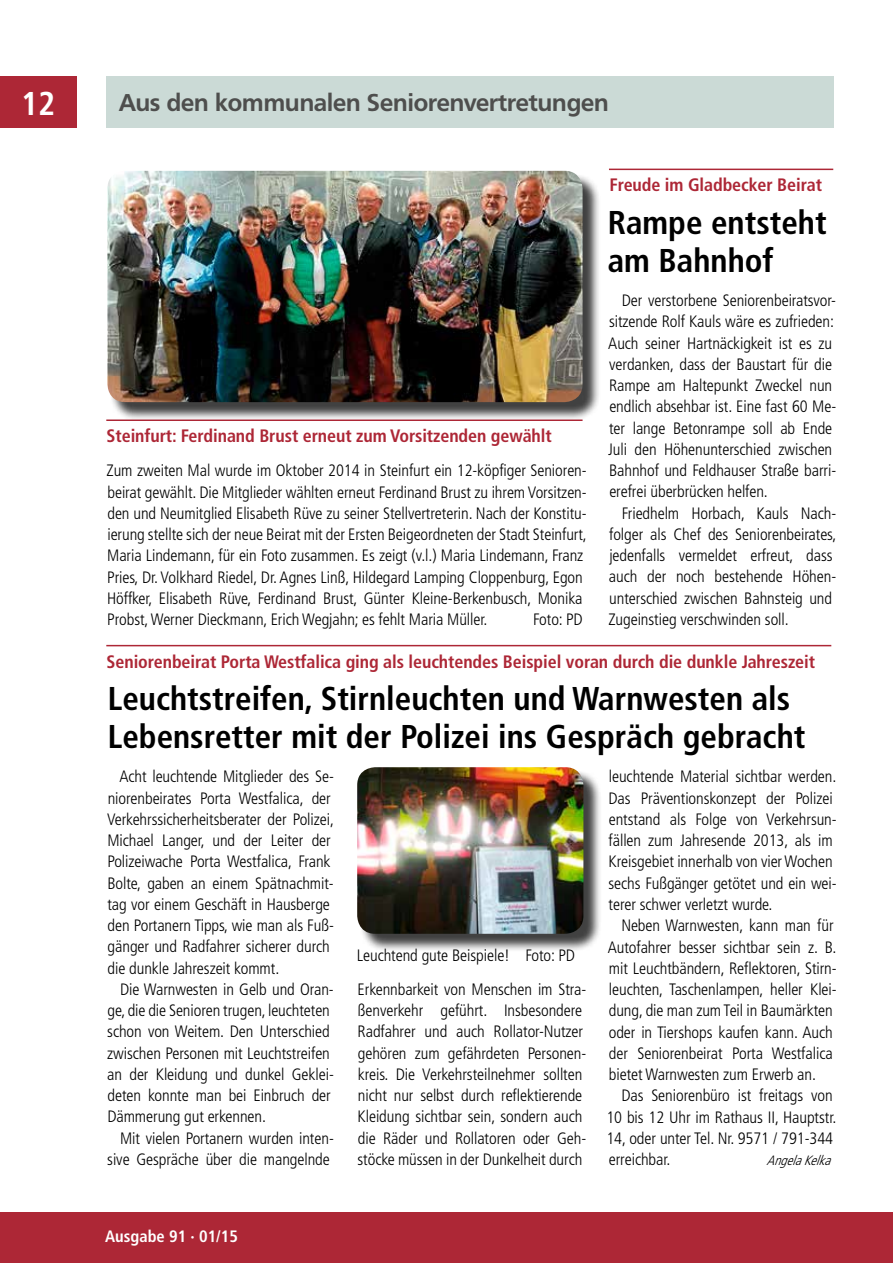
<style>
.page{position:relative;width:893px;height:1263px;background:#fff}
.page>*{position:absolute;margin:0;border:0;box-sizing:border-box;transform-origin:0 0}
.t1{font:700 condensed 33px/38.2px "Frutiger";color:#000}
.t2{font:700 condensed 33px "Frutiger";color:#fff}
.t3{font:700 24px "Frutiger BSK";color:#4e4e4d}
.t4{font:700 condensed 18px "Frutiger";letter-spacing:-.005em;color:#ad2736}
.t5{font:300 condensed 16.5px/21.3px "Frutiger";letter-spacing:-.005em;color:#000}
.t6{font:700 condensed 16.5px "Frutiger";color:#fff}
.t7{font:italic 300 condensed 13.5px "Frutiger";color:#000}
</style>
<div class="page">
<div style="left:106px;top:77px;width:727px;height:51px;background:#cbdad6"></div>
<div style="left:0;top:1212px;width:893px;height:51px;background:#ad2736"></div>
<div style="left:0;top:77px;width:77px;height:51px;background:#ad2736"></div>
<hr style="left:609px;top:169px;width:224px;height:1px;background:#ad2736">
<div style="left:110px;top:173px;width:491px;height:248px;background:#000;opacity:.75"></div>
<img style="left:107px;top:171px;width:476px;height:231px">
<hr style="left:106px;top:419px;width:477px;height:2px;background:#ad2736">
<hr style="left:106px;top:645px;width:725px;height:1px;background:#ad2736">
<div style="left:359px;top:769px;width:243px;height:183px;background:#000;opacity:.75"></div>
<img style="left:357px;top:767px;width:226px;height:167px">
<h1 class="t2" style="left:21px;top:84px;width:36px">12</h1>
<h2 class="t3" style="left:119px;top:88px;width:492px">Aus den kommunalen Seniorenvertretungen</h2>
<p class="t4" style="left:609px;top:174px;width:214px">Freude im Gladbecker Beirat</p>
<p class="t4" style="left:107px;top:425px;width:447px">Steinfurt: Ferdinand Brust erneut zum Vorsitzenden gewählt</p>
<p class="t5" style="left:106px;top:460px;width:482px">Zum zweiten Mal wurde im Oktober 2014 in Steinfurt ein 12-köpfiger Senioren&shy;beirat gewählt. Die Mitglieder wählten erneut Ferdinand Brust zu ihrem Vorsitzen&shy;den und Neumitglied Elisabeth Rüve zu seiner Stellvertreterin. Nach der Konstitu&shy;ierung stellte sich der neue Beirat mit der Ersten Beigeordneten der Stadt Steinfurt, Maria Lindemann, für ein Foto zusammen. Es zeigt (v.l.) Maria Lindemann, Franz Pries, Dr. Volkhard Riedel, Dr. Agnes Linß, Hildegard Lamping Cloppenburg, Egon Höffker, Elisabeth Rüve, Ferdinand Brust, Günter Kleine-Berkenbusch, Monika Probst, Werner Dieckmann, Erich Wegjahn; es fehlt Maria Müller.</p>
<p class="t5" style="left:533px;top:609px;width:51px">Foto: PD</p>
<h1 class="t1" style="left:608px;top:203px;width:220px">Rampe entsteht am Bahnhof</h1>
<p class="t5" style="left:608px;top:290px;width:230px;text-indent:14px">Der verstorbene Seniorenbeiratsvor&shy;sitzende Rolf Kauls wäre es zufrieden:<br>Auch seiner Hartnäckigkeit ist es zu verdanken, dass der Baustart für die Rampe am Haltepunkt Zweckel nun endlich absehbar ist. Eine fast 60 Me&shy;ter lange Betonrampe soll ab Ende Juli den Höhenunterschied zwischen Bahnhof und Feldhauser Straße barri&shy;erefrei überbrücken helfen.</p>
<p class="t5" style="left:608px;top:503px;width:229px;text-indent:13px">Friedhelm Horbach, Kauls Nach&shy;folger als Chef des Seniorenbeirates, jedenfalls vermeldet erfreut, dass auch der noch bestehende Höhen&shy;unterschied zwischen Bahnsteig und Zugeinstieg verschwinden soll.</p>
<p class="t4" style="left:107px;top:651px;width:710px">Seniorenbeirat Porta Westfalica ging als leuchtendes Beispiel voran durch die dunkle Jahreszeit</p>
<h1 class="t1" style="left:108px;top:680px;width:699px">Leuchtstreifen, Stirnleuchten und Warnwesten als<br>Lebensretter mit der Polizei ins Gespräch gebracht</h1>
<p class="t5" style="left:608px;top:766px;width:230px">leuchtende Material sichtbar werden.<br>Das Präventionskonzept der Polizei entstand als Folge von Verkehrsun&shy;fällen zum Jahresende 2013, als im Kreisgebiet innerhalb von vier Wochen sechs Fußgänger getötet und ein wei&shy;terer schwer verletzt wurde.</p>
<p class="t5" style="left:608px;top:915px;width:230px;text-indent:14px">Neben Warnwesten, kann man für Autofahrer besser sichtbar sein z. B. mit Leuchtbändern, Reflektoren, Stirn&shy;leuchten, Taschenlampen, heller Klei&shy;dung, die man zum Teil in Baumärkten oder in Tiershops kaufen kann. Auch der Seniorenbeirat Porta Westfalica bietet Warnwesten zum Erwerb an.</p>
<p class="t5" style="left:606px;top:1085px;width:231px;text-indent:15px">Das Seniorenbüro ist freitags von<br>10 bis 12 Uhr im Rathaus II, Hauptstr.<br>14, oder unter Tel. Nr. 9571 / 791-344 erreichbar.</p>
<p class="t5" style="left:107px;top:766px;width:229px;text-indent:12px">Acht leuchtende Mitglieder des Se&shy;niorenbeirates Porta Westfalica, der Verkehrssicherheitsberater der Polizei, Michael Langer, und der Leiter der Polizeiwache Porta Westfalica, Frank Bolte, gaben an einem Spätnachmit&shy;tag vor einem Geschäft in Hausberge den Portanern Tipps, wie man als Fuß&shy;gänger und Radfahrer sicherer durch die dunkle Jahreszeit kommt.</p>
<p class="t5" style="left:107px;top:979px;width:228px;text-indent:13px">Die Warnwesten in Gelb und Oran&shy;ge, die die Senioren trugen, leuchteten schon von Weitem. Den Unterschied zwischen Personen mit Leuchtstreifen an der Kleidung und dunkel Geklei&shy;deten konnte man bei Einbruch der Dämmerung gut erkennen.</p>
<p class="t5" style="left:107px;top:1127px;width:228px;text-align:right">Mit vielen Portanern wurden inten&shy;sive Gespräche über die mangelnde</p>
<p class="t5" style="left:357px;top:945px;width:220px">Leuchtend gute Beispiele! Foto: PD</p>
<p class="t5" style="left:358px;top:979px;width:230px">Erkennbarkeit von Menschen im Stra&shy;ßenverkehr geführt. Insbesondere Radfahrer und auch Rollator-Nutzer gehören zum gefährdeten Personen&shy;kreis. Die Verkehrsteilnehmer sollten nicht nur selbst durch reflektierende Kleidung sichtbar sein, sondern auch die Räder und Rollatoren oder Geh&shy;stöcke müssen in der Dunkelheit durch</p>
<p class="t7" style="left:767px;top:1153px;width:71px">AngelaKelka</p>
<p class="t6" style="left:105px;top:1226px;width:134px">Ausgabe 91 · 01/15</p>
</div>
